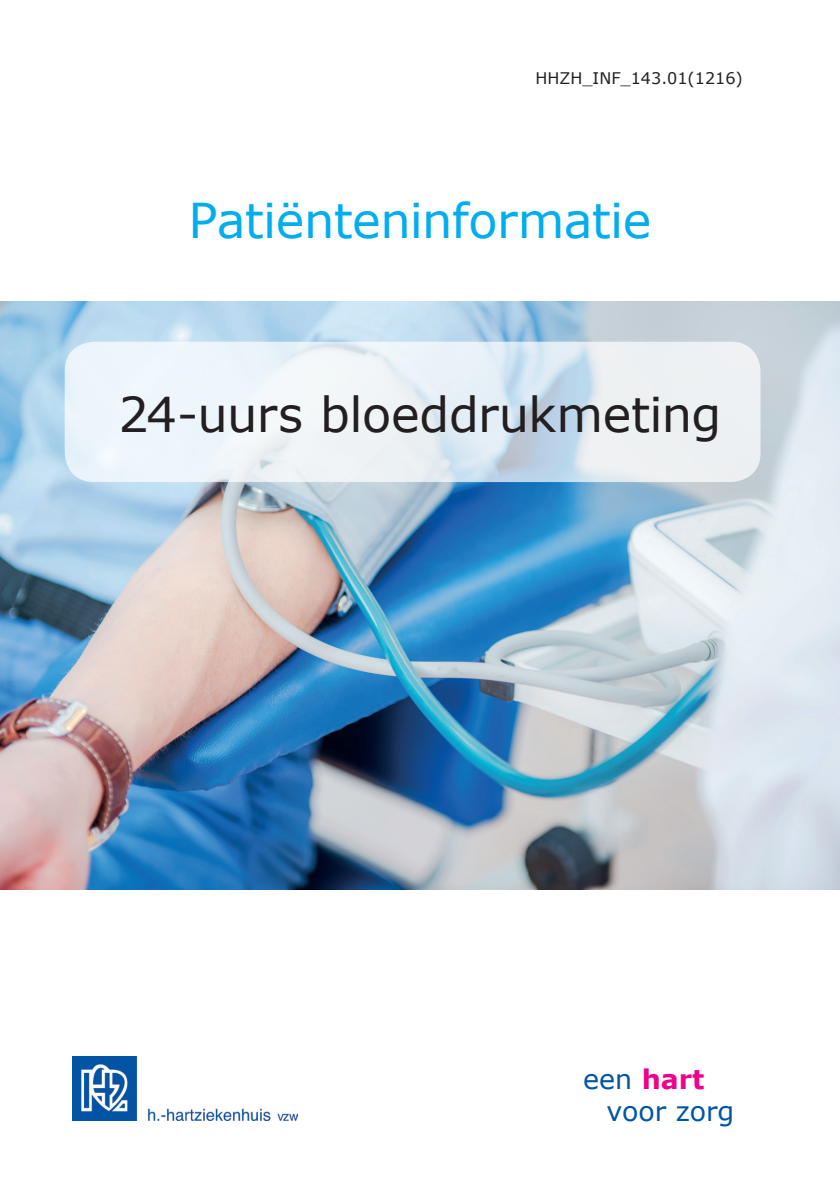
<style>
.page{position:relative;width:840px;height:1191px;background:#fff}
.page>*{position:absolute;margin:0;border:0;box-sizing:border-box;transform-origin:0 0}
.t1{font:48px "Verdana";letter-spacing:-.01em;color:#231f20}
.t2{font:48px "Verdana";letter-spacing:-.015em;color:#00aeef}
.t3{font:26.8px/31.8px "Verdana";color:#0155a5}
.t4{font:16px "Verdana";color:#231f20}
.s1{font-weight:700;color:#ed028c}
</style>
<div class="page">
<img style="left:0;top:302px;width:839px;height:587px">
<svg style="left:66px;top:343px;width:693px;height:138px;fill:#edf1f5"></svg>
<div style="left:65px;top:342px;width:695px;height:140px;border:2px solid #fff;border-radius:28px"></div>
<img style="left:72px;top:1056px;width:225px;height:64px">
<p class="t4" style="left:535px;top:67px;width:209px">HHZH_INF_143.01(1216)</p>
<p class="t2" style="left:188px;top:188px;width:464px">Patiënteninformatie</p>
<p class="t1" style="left:118px;top:381px;width:604px">24-uurs bloeddrukmeting</p>
<p class="t3" style="left:606px;top:1063px;width:129px;text-indent:-23px">een <span class="s1">hart </span>voor zorg</p>
</div>
